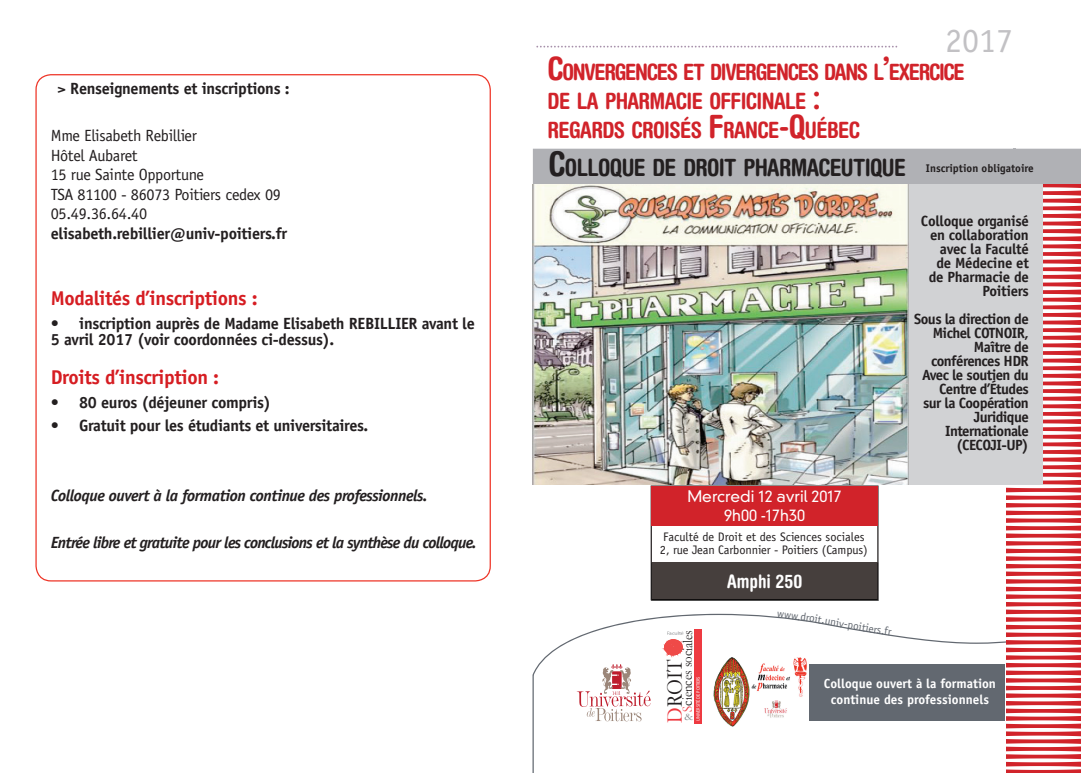
<style>
.page{position:relative;width:1081px;height:773px;background:#fff}
.page>*{position:absolute;margin:0;border:0;box-sizing:border-box;transform-origin:0 0}
.t1{font:34px "Officina Sans Std";color:#c2c1c4}
.t2{font:700 condensed 23.88px "Helvetica Rounded LT Std";letter-spacing:-.03em;color:#231f20}
.t3{font:22.75px "Garamond";color:#231f20;scale:.89 1}
.t4{font:700 condensed 22.5px/29.1px "Helvetica Rounded LT Std";letter-spacing:-.03em;color:#d1232a}
.t5{font:700 20px "Officina Sans Std";letter-spacing:-.02em;color:#d61d22}
.t6{font:700 condensed 18.5px "Helvetica Rounded LT Std";color:#fff}
.t7{font:700 16.25px/16.2px "Officina Sans Std";letter-spacing:-.02em;color:#231f20}
.t8{font:16.25px/19.6px "Officina Sans Std";letter-spacing:-.02em;color:#231f20}
.t9{font:italic 700 16.25px "Officina Sans Std";letter-spacing:-.05em;color:#231f20}
.t10{font:italic 700 16.25px "Officina Sans Std";letter-spacing:-.03em;color:#231f20}
.t11{font:300 15.5px/19.1px "DIN Neuzeit Grotesk Std";color:#fff;text-align:center}
.t12{font:700 14.88px/14px "Officina Sans Std";letter-spacing:-.04em;color:#231f20;text-align:right}
.t13{font:700 14.88px/14px "Officina Sans Std";letter-spacing:-.02em;color:#231f20;text-align:right}
.t14{font:14.25px "Garamond";letter-spacing:-.005em;color:#231f20;scale:.89 1}
.t15{font:700 13.12px/15.8px "Officina Sans Std";color:#fff;text-align:center}
.t16{font:12.38px/13.6px "Officina Sans Std";letter-spacing:-.01em;color:#231f20}
.t17{font:700 11.12px "Officina Sans Std";color:#231f20}
.t18{font:11.12px "Officina Sans Std";color:#626870}
.t19{font:10.62px "Garamond";color:#8a8c8f;scale:1.12 1}
.t20{font:5.12px "Californian FB";color:#8a8c8f;scale:1.12 1}
.t21{font:5px "Californian FB";color:#fff;scale:.89 1}
.s1{font-size:32.12px}
.s2{font-size:34px}
.s3{color:#ee3a41}
</style>
<div class="page">
<svg style="left:536px;top:46px;width:361px;height:1px"></svg>
<img style="left:533px;top:149px;width:548px;height:624px">
<p class="t7" style="left:57px;top:80px;width:234px">&gt; Renseignements et inscriptions :</p>
<p class="t8" style="left:51px;top:126px;width:232px">Mme Elisabeth Rebillier<br>Hôtel Aubaret<br>15 rue Sainte Opportune<br>TSA 81100 - 86073 Poitiers cedex 09<br>05.49.36.64.40</p>
<p class="t7" style="left:51px;top:225px;width:238px">elisabeth.rebillier@univ-poitiers.fr</p>
<p class="t5" style="left:51px;top:286px;width:208px">Modalités d’inscriptions :</p>
<p class="t7" style="left:51px;top:315px;width:425px">• inscription auprès de Madame Elisabeth REBILLIER avant le<br>5 avril 2017 (voir coordonnées ci-dessus).</p>
<p class="t5" style="left:51px;top:365px;width:170px">Droits d’inscription :</p>
<p class="t7" style="left:51px;top:394px;width:222px">• 80 euros (déjeuner compris)</p>
<p class="t7" style="left:51px;top:417px;width:319px">• Gratuit pour les étudiants et universitaires.</p>
<p class="t10" style="left:51px;top:486px;width:378px">Colloque ouvert à la formation continue des professionnels.</p>
<p class="t9" style="left:51px;top:532px;width:427px">Entrée libre et gratuite pour les conclusions et la synthèse du colloque.</p>
<h1 class="t1" style="left:945px;top:20px;width:70px">2017</h1>
<h3 class="t4" style="left:547px;top:57px;width:419px"><span class="s1">C</span>ONVERGENCES ET DIVERGENCES DANS L<span class="s1">’</span>EXERCICE<br>DE LA PHARMACIE OFFICINALE <span class="s1">:<br></span>REGARDS CROISÉS <span class="s1">F</span>RANCE<span class="s1">-Q</span>UÉBEC</h3>
<h2 class="t2" style="left:549px;top:153px;width:359px"><span class="s2">C</span>OLLOQUE DE DROIT PHARMACEUTIQUE</h2>
<p class="t17" style="left:926px;top:161px;width:109px">Inscription obligatoire</p>
<p class="t11" style="left:687px;top:487px;width:156px">Mercredi 12 avril 2017<br>9h00 -17h30</p>
<p class="t16" style="left:660px;top:529px;width:209px">Faculté de Droit et des Sciences sociales<br>2, rue Jean Carbonnier - Poitiers (Campus)</p>
<p class="t6" style="left:727px;top:569px;width:77px">Amphi 250</p>
<p class="t13" style="left:921px;top:214px;width:109px">Colloque organisé en collaboration avec la Faculté<br>de Médecine et de Pharmacie de<br>Poitiers</p>
<p class="t12" style="left:914px;top:312px;width:116px">Sous la direction de<br>Michel COTNOIR,<br>Maître de conférences HDR<br>Avec le soutien du<br>Centre d’Études<br>sur la Coopération<br>Juridique<br>Internationale (CECOJI-UP)</p>
<p class="t14" style="left:679px;top:711px;width:93px;rotate:-90deg"><span class="s3">S</span>ciences sociales</p>
<p class="t20" style="left:667px;top:629px;width:17px">Faculté</p>
<h3 class="t3" style="left:661px;top:722px;width:73px;rotate:-90deg"><span class="s3">D</span>ROIT</h3>
<p class="t21" style="left:695px;top:721px;width:52px;rotate:-90deg">UNIVERSITÉ DE POITIERS</p>
<p class="t19" style="left:684px;top:710px;width:9px">&amp;</p>
<p class="t18" style="left:831px;top:614px;width:40px;rotate:10deg">niv-poiti</p>
<p class="t18" style="left:869px;top:621px;width:25px;rotate:9deg">ers.fr</p>
<p class="t15" style="left:824px;top:675px;width:174px">Colloque ouvert à la formation continue des professionnels</p>
</div>
